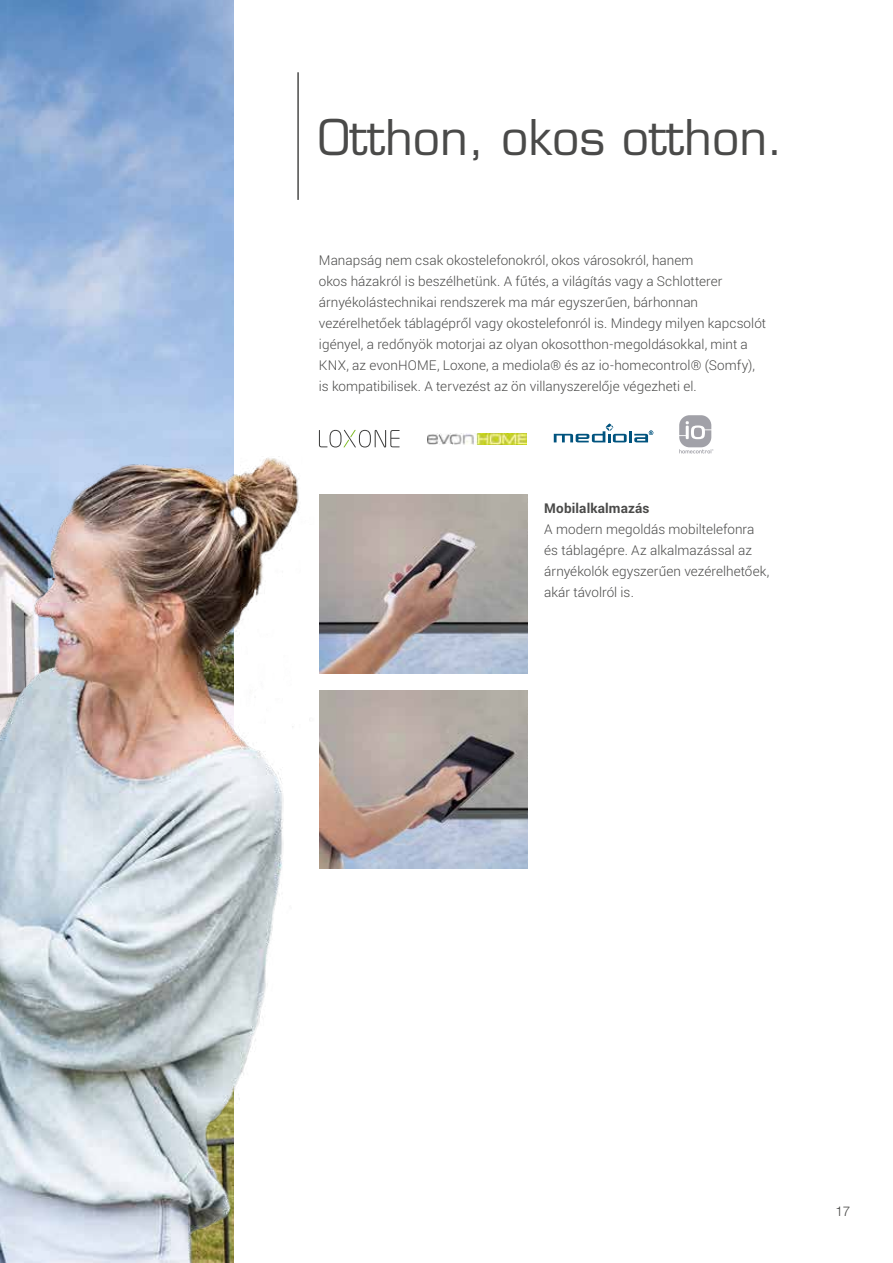
<style>
.page{position:relative;width:893px;height:1263px;background:#fff}
.page>*{position:absolute;margin:0;border:0;box-sizing:border-box;transform-origin:0 0}
.t1{font:48px "Eurostile LT Std";color:#4a4a49}
.t2{font:300 13.5px/21px "Roboto";letter-spacing:.005em;color:#4a4a49}
.t3{font:700 13.5px "Roboto";letter-spacing:.01em;color:#4a4a49}
.t4{font:300 13.5px "Helvetica Neue LT Std";color:#4a4a49}
</style>
<div class="page">
<img style="left:0;top:0;width:332px;height:1263px">
<hr style="left:297px;top:72px;width:2px;height:128px;background:#4a4a49">
<img style="left:319px;top:494px;width:208px;height:179px">
<img style="left:319px;top:690px;width:208px;height:179px">
<div style="left:319px;top:255px;width:448px;height:136px;background:#fff"></div>
<svg style="left:319px;top:430px;width:81px;height:17px"></svg>
<svg style="left:554px;top:423px;width:99px;height:19px"></svg>
<svg style="left:679px;top:415px;width:34px;height:38px"></svg>
<div style="left:694px;top:428px;width:8px;height:9px;background:#a1a0a7;border-radius:50%"></div>
<img style="left:428px;top:433px;width:98px;height:11px">
<h1 class="t1" style="left:318px;top:108px;width:468px">Otthon, okos otthon.</h1>
<p class="t2" style="left:319px;top:249px;width:449px">Manapság nem csak okostelefonokról, okos városokról, hanem<br>okos házakról is beszélhetünk. A fűtés, a világítás vagy a Schlotterer árnyékolástechnikai rendszerek ma már egyszerűen, bárhonnan vezérelhetőek táblagépről vagy okostelefonról is. Mindegy milyen kapcsolót igényel, a redőnyök motorjai az olyan okosotthon-megoldásokkal, mint a KNX, az evonHOME, Loxone, a mediola® és az io-homecontrol® (Somfy), is kompatibilisek. A tervezést az ön villanyszerelője végezheti el.</p>
<p class="t3" style="left:544px;top:499px;width:107px">Mobilalkalmazás</p>
<p class="t2" style="left:544px;top:518px;width:227px">A modern megoldás mobiltelefonra és táblagépre. Az alkalmazással az árnyékolók egyszerűen vezérelhetőek, akár távolról is.</p>
<p class="t4" style="left:835px;top:1203px;width:17px">17</p>
</div>
